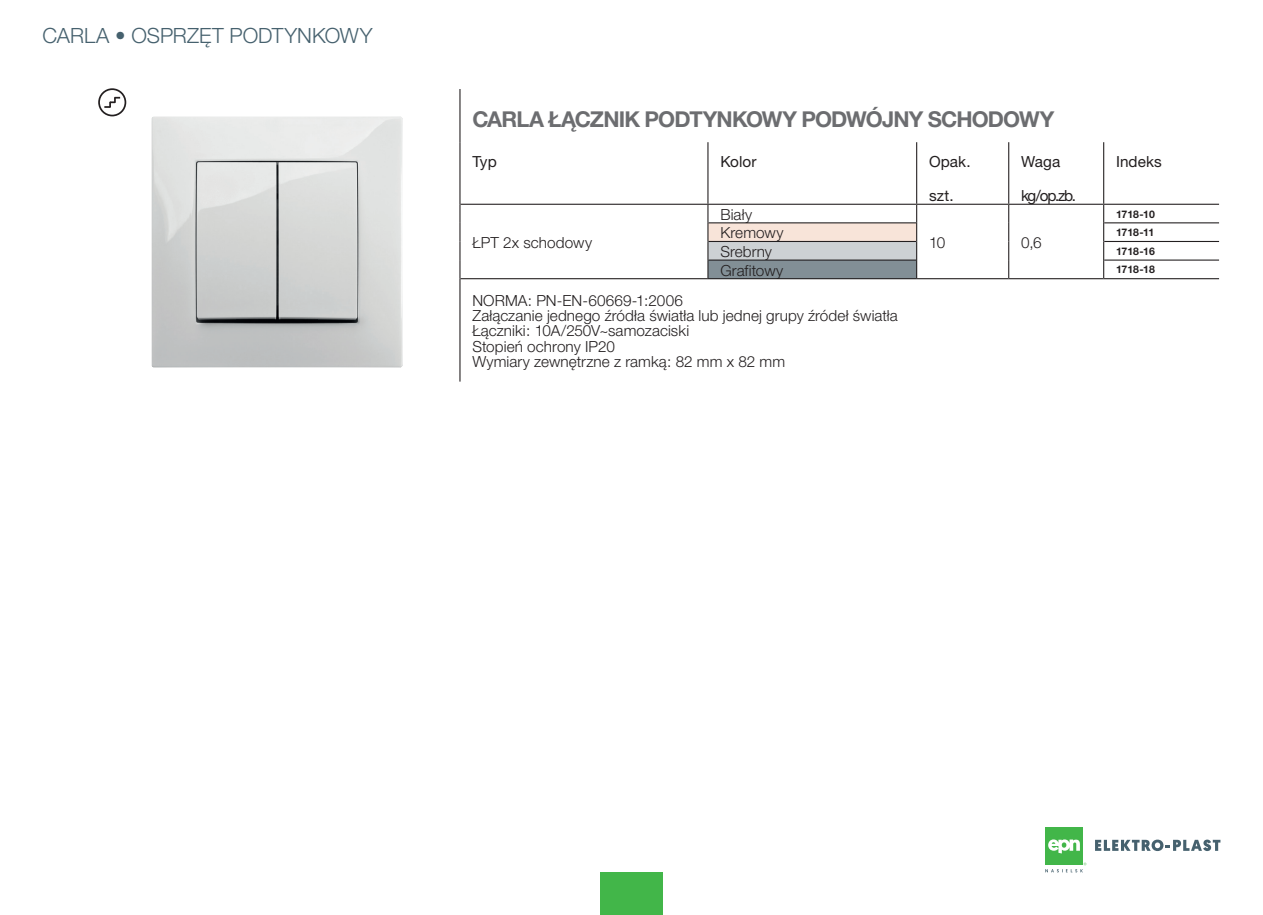
<style>
.page{position:relative;width:1263px;height:915px;background:#fff}
.page>*{position:absolute;margin:0;border:0;box-sizing:border-box;transform-origin:0 0}
.Normalny{font:700 21.9px "Helvetica Neue CE";letter-spacing:-.04em;color:#6c6d70}
.t1{font:300 21px "Helvetica Neue CE";color:#46616e}
.Normalny-2{font:300 15.3px/15.3px "Helvetica Neue CE";letter-spacing:.005em;color:#231f20}
.t2{font:15.3px "Helvetica Neue CE";letter-spacing:.005em;color:#231f20}
.t3{font:700 10.5px "Helvetica Neue CE";letter-spacing:-.01em;color:#231f20}
</style>
<div class="page">
<div style="left:600px;top:872px;width:63px;height:42px;background:#42b649"></div>
<div style="left:1045px;top:827px;width:38px;height:38px;background:#42b649"></div>
<svg style="left:1048px;top:839px;width:32px;height:14px"></svg>
<svg style="left:1095px;top:839px;width:125px;height:11px"></svg>
<svg style="left:1045px;top:862px;width:41px;height:10px"></svg>
<svg style="left:460px;top:142px;width:759px;height:62px"></svg>
<svg style="left:460px;top:205px;width:759px;height:73px"></svg>
<div style="left:708px;top:223px;width:209px;height:18px;background:#f8e4d9"></div>
<div style="left:708px;top:241px;width:209px;height:19px;background:#cdd1d4"></div>
<div style="left:708px;top:260px;width:209px;height:18px;background:#828f96"></div>
<hr style="left:459px;top:89px;width:1px;height:53px;background:#231f20">
<hr style="left:459px;top:142px;width:1px;height:62px;background:#231f20">
<svg style="left:459px;top:204px;width:1px;height:74px"></svg>
<svg style="left:707px;top:205px;width:1px;height:73px"></svg>
<svg style="left:916px;top:205px;width:1px;height:73px"></svg>
<svg style="left:1008px;top:205px;width:1px;height:73px"></svg>
<svg style="left:1103px;top:205px;width:1px;height:73px"></svg>
<hr style="left:459px;top:278px;width:1px;height:103px;background:#231f20">
<hr style="left:707px;top:142px;width:1px;height:62px;background:#231f20">
<hr style="left:916px;top:142px;width:1px;height:62px;background:#231f20">
<hr style="left:1008px;top:142px;width:1px;height:62px;background:#231f20">
<hr style="left:1103px;top:142px;width:1px;height:62px;background:#231f20">
<hr style="left:460px;top:204px;width:248px;height:1px;background:#231f20">
<hr style="left:708px;top:204px;width:209px;height:1px;background:#231f20">
<hr style="left:917px;top:204px;width:92px;height:1px;background:#231f20">
<hr style="left:1009px;top:204px;width:95px;height:1px;background:#231f20">
<hr style="left:1104px;top:204px;width:115px;height:1px;background:#231f20">
<hr style="left:708px;top:222px;width:208px;height:1px;background:#231f20">
<hr style="left:1104px;top:222px;width:115px;height:1px;background:#231f20">
<hr style="left:708px;top:241px;width:208px;height:1px;background:#231f20">
<hr style="left:1104px;top:241px;width:115px;height:1px;background:#231f20">
<hr style="left:1104px;top:259px;width:115px;height:1px;background:#231f20">
<hr style="left:460px;top:278px;width:248px;height:1px;background:#231f20">
<hr style="left:917px;top:278px;width:92px;height:1px;background:#231f20">
<hr style="left:1009px;top:278px;width:95px;height:1px;background:#231f20">
<hr style="left:1104px;top:278px;width:115px;height:1px;background:#231f20">
<hr style="left:708px;top:259px;width:208px;height:1px;background:#231f20">
<hr style="left:708px;top:278px;width:209px;height:1px;background:#231f20">
<img style="left:126px;top:100px;width:277px;height:268px">
<svg style="left:104px;top:97px;width:16px;height:11px"></svg>
<div style="left:98px;top:88px;width:28px;height:28px;border:2px solid #231f20;border-radius:50%"></div>
<h2 class="t1" style="left:43px;top:22px;width:332px">CARLA • OSPRZĘT PODTYNKOWY</h2>
<p class="Normalny" style="left:472px;top:106px;width:583px">CARLA ŁĄCZNIK PODTYNKOWY PODWÓJNY SCHODOWY</p>
<p class="t2" style="left:472px;top:152px;width:26px">Typ</p>
<p class="t2" style="left:720px;top:152px;width:38px">Kolor</p>
<p class="t2" style="left:929px;top:152px;width:43px">Opak.</p>
<p class="t2" style="left:929px;top:186px;width:26px">szt.</p>
<p class="t2" style="left:1021px;top:152px;width:41px">Waga</p>
<p class="t2" style="left:1021px;top:186px;width:57px">kg/op.zb.</p>
<p class="Normalny-2" style="left:720px;top:206px;width:33px">Biały</p>
<p class="t2" style="left:1116px;top:152px;width:47px">Indeks</p>
<p class="t3" style="left:1116px;top:207px;width:40px">1718-10</p>
<p class="Normalny-2" style="left:720px;top:225px;width:65px">Kremowy</p>
<p class="t3" style="left:1116px;top:226px;width:40px">1718-11</p>
<p class="Normalny-2" style="left:720px;top:244px;width:53px">Srebrny</p>
<p class="t3" style="left:1116px;top:244px;width:40px">1718-16</p>
<p class="Normalny-2" style="left:720px;top:262px;width:64px">Grafitowy</p>
<p class="t3" style="left:1116px;top:263px;width:40px">1718-18</p>
<p class="Normalny-2" style="left:472px;top:292px;width:427px">NORMA: PN-EN-60669-1:2006<br>Załączanie jednego źródła światła lub jednej grupy źródeł światła</p>
<p class="Normalny-2" style="left:472px;top:323px;width:218px">Łączniki: 10A/250V~samozaciski</p>
<p class="Normalny-2" style="left:472px;top:338px;width:144px">Stopień ochrony IP20</p>
<p class="Normalny-2" style="left:472px;top:353px;width:314px">Wymiary zewnętrzne z ramką: 82 mm x 82 mm</p>
<p class="Normalny-2" style="left:472px;top:234px;width:121px">ŁPT 2x schodowy</p>
<p class="Normalny-2" style="left:929px;top:234px;width:18px">10</p>
<p class="Normalny-2" style="left:1021px;top:234px;width:22px">0,6</p>
</div>
